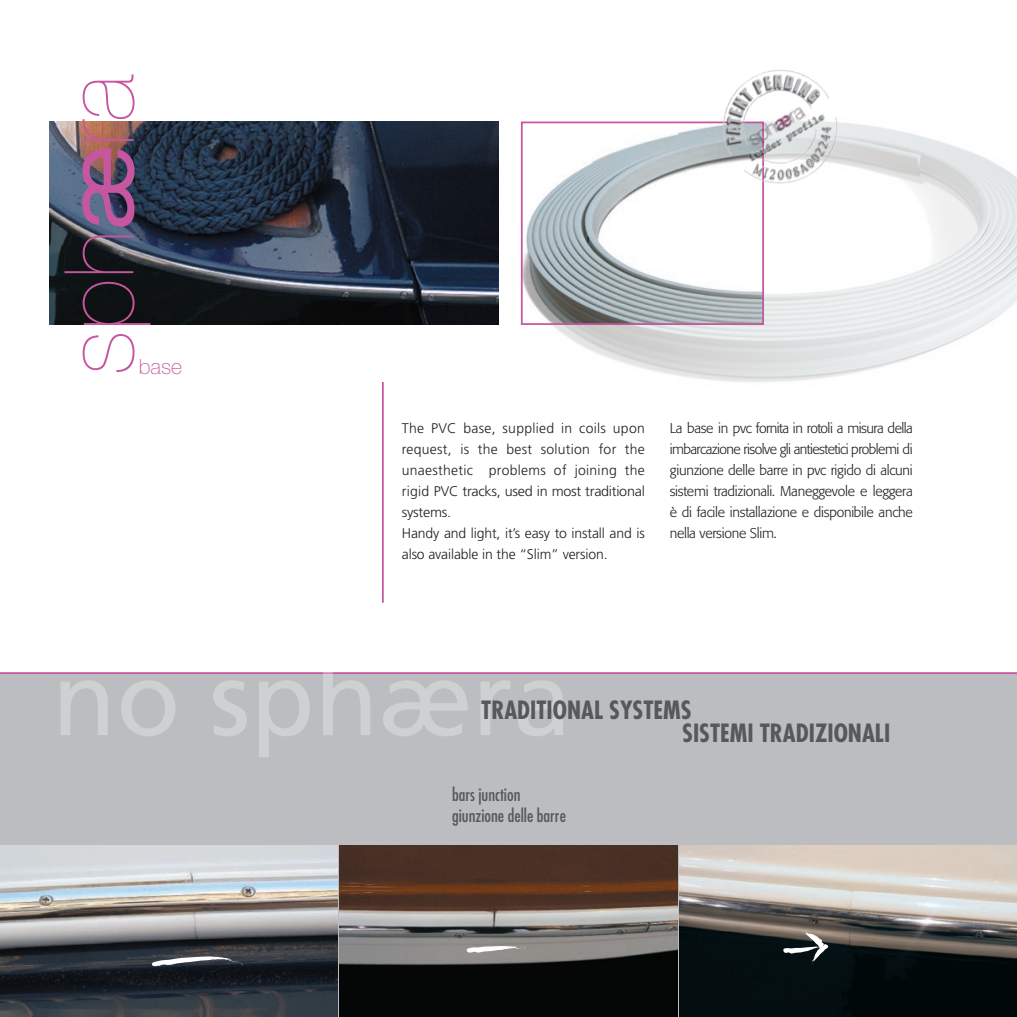
<style>
.page{position:relative;width:1017px;height:1017px;background:#fff}
.page>*{position:absolute;margin:0;border:0;box-sizing:border-box;transform-origin:0 0}
.t1{font:700 condensed 24.5px/22.8px "Futura";color:#57585a}
.t2{font:100 21px "Helvetica Neue";color:#c656a0}
.t3{font:condensed 17.5px/21px "Futura";color:#57585a}
.t4{font:300 14px/21px "Formata";letter-spacing:-.02em;color:#231f20;text-align:justify}
.t5{font:300 14px/21px "Frutiger";letter-spacing:-.01em;color:#231f20}
</style>
<div class="page">
<div style="left:0;top:673px;width:1017px;height:344px;background:#bcbdc0"></div>
<hr style="left:0;top:672px;width:1017px;height:2px;background:#c656a0">
<img style="left:50px;top:122px;width:449px;height:203px">
<img style="left:520px;top:121px;width:497px;height:261px">
<img style="left:520px;top:123px;width:241px;height:201px">
<div style="left:521px;top:122px;width:243px;height:203px;border:2px solid #c656a0"></div>
<img style="left:680px;top:846px;width:337px;height:171px">
<img style="left:0;top:846px;width:337px;height:171px">
<img style="left:340px;top:846px;width:337px;height:171px">
<svg style="left:83px;top:334px;width:52px;height:38px"></svg>
<svg style="left:83px;top:282px;width:67px;height:43px;background:#251a24"></svg>
<svg style="left:64px;top:235px;width:69px;height:38px;background:#362f3a"></svg>
<svg style="left:82px;top:149px;width:53px;height:78px;background:#885380"></svg>
<svg style="left:82px;top:74px;width:53px;height:67px"></svg>
<svg style="left:150px;top:956px;width:94px;height:11px"></svg>
<hr style="left:382px;top:382px;width:2px;height:221px;background:#c656a0">
<img style="left:679px;top:69px;width:209px;height:164px">
<svg style="left:466px;top:946px;width:60px;height:7px"></svg>
<svg style="left:783px;top:932px;width:45px;height:33px"></svg>
<h2 class="t2" style="left:139px;top:355px;width:45px">base</h2>
<p class="t5" style="left:402px;top:418px;width:245px">The PVC base, supplied in coils upon request, is the best solution for the unaesthetic problems of joining the rigid PVC tracks, used in most traditional systems.<br>Handy and light, it’s easy to install and is also available in the “Slim” version.</p>
<p class="t4" style="left:670px;top:417px;width:245px">La base in pvc fornita in rotoli a misura della imbarcazione risolve gli antiestetici problemi di giunzione delle barre in pvc rigido di alcuni sistemi tradizionali. Maneggevole e leggera è di facile installazione e disponibile anche nella versione Slim.</p>
<h1 class="t1" style="left:682px;top:698px;width:210px;text-indent:-201px">TRADITIONAL SYSTEMS<br>SISTEMI TRADIZIONALI</h1>
<p class="t3" style="left:452px;top:783px;width:115px">bars junction giunzione delle barre</p>
</div>
